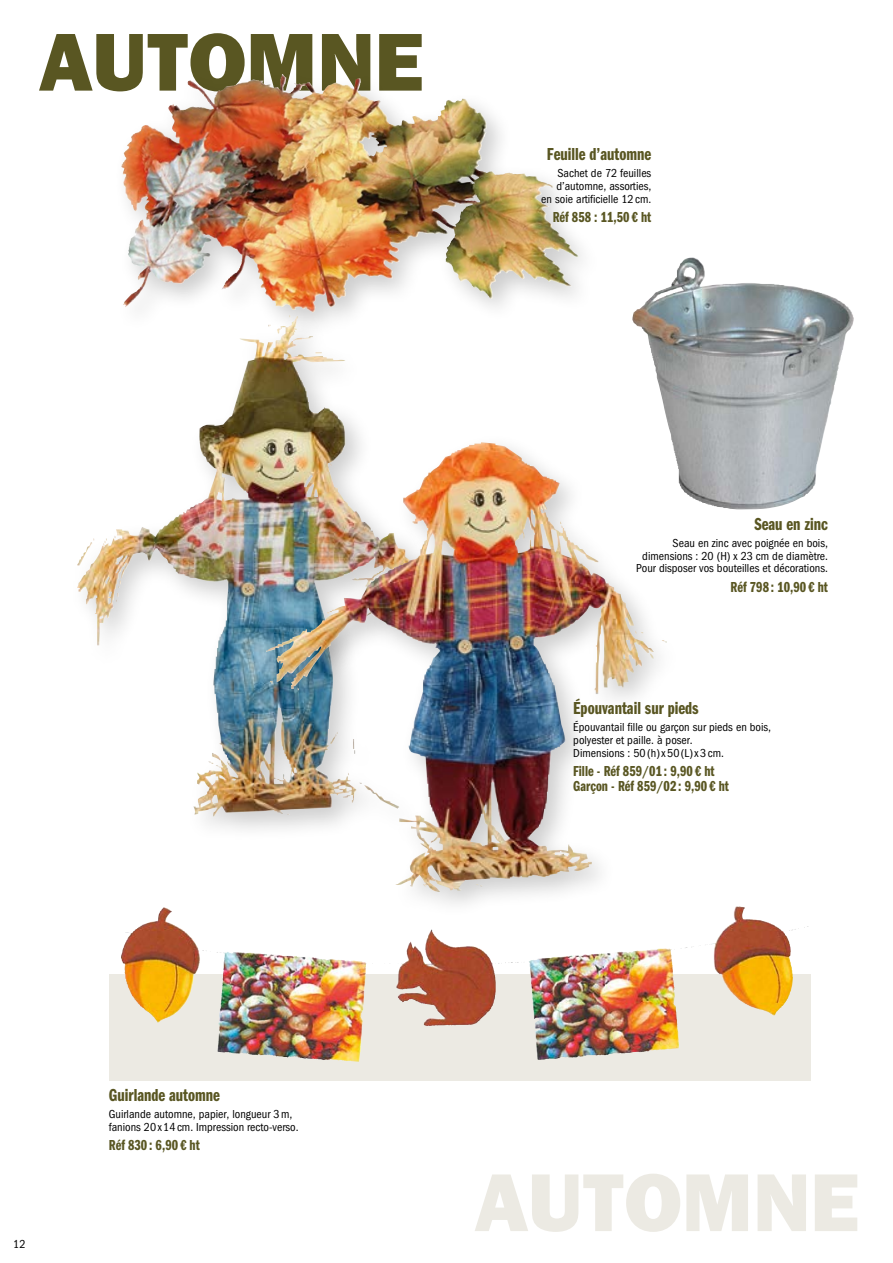
<style>
.page{position:relative;width:893px;height:1263px;background:#fff}
.page>*{position:absolute;margin:0;border:0;box-sizing:border-box;transform-origin:0 0}
.t1{font:82.5px "ITC Franklin Gothic Std Hvy";color:#595622}
.t2{font:82.5px "ITC Franklin Gothic Std Hvy";color:#eceae3}
.t3{font:18px "ITC Franklin Gothic Std Dm Cp";color:#595622}
.t4{font:15px/15px "ITC Franklin Gothic Std Dm Cp";color:#595622}
.t5{font:condensed 12px/12.8px "ITC Franklin Gothic Std";color:#000;text-align:right}
</style>
<div class="page">
<img style="left:109px;top:974px;width:701px;height:106px">
<img style="left:713px;top:906px;width:80px;height:109px">
<div style="left:113px;top:67px;width:491px;height:271px;background:#000;opacity:.2"></div>
<img style="left:188px;top:74px;width:94px;height:30px">
<div style="left:69px;top:308px;width:419px;height:534px;background:#000;opacity:.2"></div>
<img style="left:77px;top:315px;width:220px;height:330px">
<div style="left:259px;top:433px;width:433px;height:487px;background:#000;opacity:.2"></div>
<img style="left:266px;top:444px;width:215px;height:245px">
<img style="left:632px;top:259px;width:222px;height:250px">
<h1 class="t1" style="left:38px;top:14px;width:388px">AUTOMNE</h1>
<h2 class="t3" style="left:547px;top:144px;width:106px">Feuille d’automne</h2>
<p class="t5" style="left:541px;top:167px;width:112px">Sachet de 72 feuilles d’automne, assorties,<br>en soie artificielle 12cm.</p>
<p class="t4" style="left:553px;top:210px;width:100px">Réf 858 : 11,50 € ht</p>
<h2 class="t3" style="left:754px;top:514px;width:75px">Seau en zinc</h2>
<p class="t5" style="left:636px;top:537px;width:193px">Seau en zinc avec poignée en bois, dimensions : 20 (H) x 23 cm de diamètre.<br>Pour disposer vos bouteilles et décorations.</p>
<p class="t4" style="left:731px;top:579px;width:99px">Réf 798 : 10,90 € ht</p>
<h2 class="t3" style="left:573px;top:698px;width:127px">Épouvantail sur pieds</h2>
<p class="t5" style="left:573px;top:721px;width:199px;text-align:left">Épouvantail fille ou garçon sur pieds en bois, polyester et paille. à poser.<br>Dimensions : 50(h)x50(L)x3cm.</p>
<p class="t4" style="left:573px;top:764px;width:157px">Fille - Réf 859/01 : 9,90 € ht<br>Garçon - Réf 859/02 : 9,90 € ht</p>
<p class="t5" style="left:13px;top:1238px;width:14px">12</p>
<h2 class="t3" style="left:109px;top:1085px;width:113px">Guirlande automne</h2>
<p class="t5" style="left:109px;top:1108px;width:191px;text-align:left">Guirlande automne, papier, longueur 3m, fanions 20x14cm. Impression recto-verso.</p>
<p class="t4" style="left:109px;top:1138px;width:92px">Réf 830 : 6,90 € ht</p>
<h1 class="t2" style="left:474px;top:1154px;width:388px">AUTOMNE</h1>
</div>
